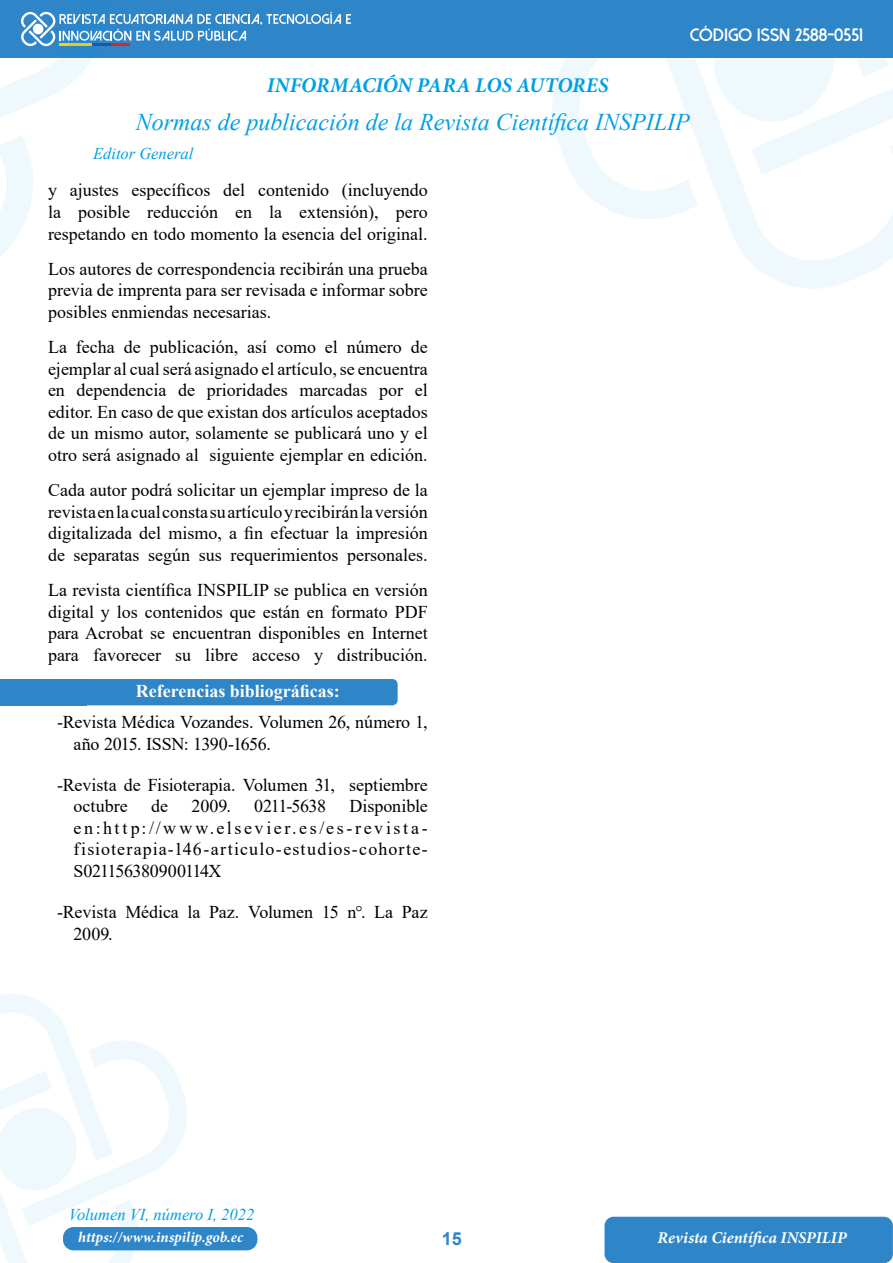
<style>
.page{position:relative;width:893px;height:1263px;background:#fff}
.page>*{position:absolute;margin:0;border:0;box-sizing:border-box;transform-origin:0 0}
.t1{font:italic 24px "Times New Roman";color:#009fe3}
.t2{font:italic 700 21px "Minion Pro";letter-spacing:-.01em;color:#009fe3}
.t3{font:18px/21.6px "Times New Roman";color:#000;text-align:justify}
.t4{font:700 18px "Times New Roman";color:#fff}
.t5{font:800 18px "Dolce Vita";color:#fff}
.t6{font:18px "Times New Roman";letter-spacing:-.03em;color:#000}
.t7{font:700 18px "Arial";color:#2e85c7}
.t8{font:italic 16.5px "Times New Roman";color:#009fe3}
.t9{font:italic 700 16.5px "Minion Pro";color:#fff}
.t10{font:italic 700 15px "Minion Pro";color:#fff}
</style>
<div class="page">
<svg style="left:540px;top:57px;width:122px;height:162px"></svg>
<svg style="left:613px;top:57px;width:49px;height:118px"></svg>
<svg style="left:662px;top:57px;width:231px;height:232px"></svg>
<div style="left:0;top:0;width:893px;height:57px;background:#2e85c7"></div>
<svg style="left:0;top:994px;width:195px;height:269px"></svg>
<div style="left:605px;top:1217px;width:288px;height:46px;background:#2e85c7;border-radius:9px"></div>
<div style="left:63px;top:1227px;width:194px;height:23px;background:#2e85c7;border-radius:11px"></div>
<svg style="left:0;top:11px;width:351px;height:245px"></svg>
<hr style="left:0;top:0;width:1px;height:57px;background:#2e85c7">
<div style="left:0;top:679px;width:398px;height:26px;background:#2e85c7;border-radius:5px"></div>
<div style="left:0;top:679px;width:87px;height:26px;background:#2e85c7"></div>
<p class="t5" style="left:690px;top:26px;width:175px">Código ISSN 2588-0551</p>
<p class="t2" style="left:267px;top:71px;width:343px">INFORMACIÓN PARA LOS AUTORES</p>
<h1 class="t1" style="left:136px;top:106px;width:555px">Normas de publicación de la Revista Científica INSPILIP</h1>
<p class="t8" style="left:93px;top:142px;width:102px">Editor General</p>
<p class="t3" style="left:48px;top:179px;width:381px">y ajustes específicos del contenido (incluyendo la posible reducción en la extensión), pero respetando en todo momento la esencia del original.</p>
<p class="t3" style="left:48px;top:257px;width:381px">Los autores de correspondencia recibirán una prueba previa de imprenta para ser revisada e informar sobre posibles enmiendas necesarias.</p>
<p class="t3" style="left:48px;top:335px;width:381px">La fecha de publicación, así como el número de ejemplar al cual será asignado el artículo, se encuentra en dependencia de prioridades marcadas por el editor. En caso de que existan dos artículos aceptados de un mismo autor, solamente se publicará uno y el otro será asignado al siguiente ejemplar en edición.</p>
<p class="t3" style="left:48px;top:479px;width:381px">Cada autor podrá solicitar un ejemplar impreso de la revista en la cual consta su artículo y recibirán la versión digitalizada del mismo, a fin efectuar la impresión de separatas según sus requerimientos personales.</p>
<p class="t3" style="left:48px;top:578px;width:381px">La revista científica INSPILIP se publica en versión digital y los contenidos que están en formato PDF para Acrobat se encuentran disponibles en Internet para favorecer su libre acceso y distribución.</p>
<p class="t4" style="left:136px;top:678px;width:206px">Referencias bibliográficas:</p>
<p class="t3" style="left:74px;top:710px;width:356px;text-indent:-17px">-Revista Médica Vozandes. Volumen 26, número 1, año 2015. ISSN: 1390-1656.</p>
<p class="t3" style="left:74px;top:773px;width:356px;text-indent:-17px">-Revista de Fisioterapia. Volumen 31, septiembre octubre</p>
<p class="t3" style="left:74px;top:795px;width:356px;text-indent:276px">Disponible en:http://www.elsevier.es/es-revista&shy;fisioterapia-146-articulo-estudios-cohorte-S021156380900114X</p>
<p class="t3" style="left:74px;top:901px;width:356px;text-indent:-17px">-Revista Médica la Paz. Volumen 15 n°. La Paz<br>2009.</p>
<p class="t3" style="left:151px;top:795px;width:18px">de</p>
<p class="t3" style="left:192px;top:795px;width:41px">2009.</p>
<p class="t6" style="left:254px;top:793px;width:73px">0211-5638</p>
<p class="t8" style="left:69px;top:1203px;width:187px">Volumen VI, número I, 2022</p>
<p class="t10" style="left:78px;top:1227px;width:166px">https://www.inspilip.gob.ec</p>
<p class="t7" style="left:442px;top:1226px;width:22px">15</p>
<p class="t9" style="left:658px;top:1226px;width:191px">Revista Científica INSPILIP</p>
</div>
